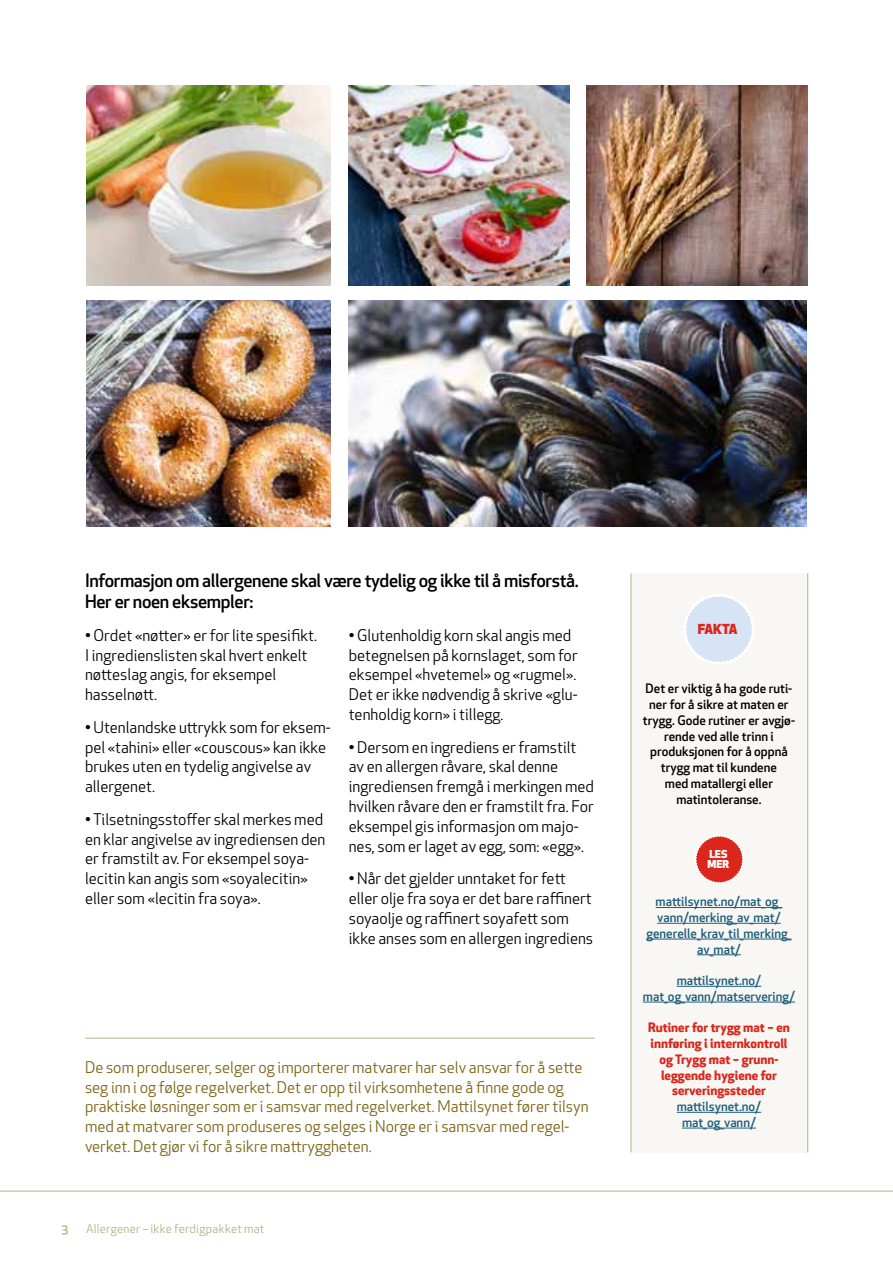
<style>
.page{position:relative;width:893px;height:1263px;background:#fff}
.page>*{position:absolute;margin:0;border:0;box-sizing:border-box;transform-origin:0 0}
.t1{font:500 18px/21.5px "Apex New";letter-spacing:-.02em;color:#000}
.t2{font:15.75px/19.8px "Apex New";color:#000}
.t3{font:15.75px/19.8px "Apex New";color:#7c6212}
.t4{font:800 13.5px "Apex New";letter-spacing:-.03em;color:#db261b}
.t5{font:500 12.75px/15.8px "Apex New";color:#000;text-align:center}
.t6{font:500 12.75px/15.8px "Apex New";color:#1d5e7b;text-align:center}
.t7{font:700 12.75px/15.8px "Apex New";color:#db261b;text-align:center}
.t8{font:12px "Apex New";letter-spacing:.02em;color:#b8b089}
.t9{font:500 12px "Apex New";color:#b8b089}
.t10{font:800 10.65px/9.9px "Apex New";color:#fff}
</style>
<div class="page">
<div style="left:631px;top:573px;width:177px;height:579px;background:#f8f7f4"></div>
<hr style="left:631px;top:573px;width:1px;height:579px;background:#b8b089">
<hr style="left:807px;top:573px;width:1px;height:579px;background:#b8b089">
<hr style="left:0;top:1191px;width:893px;height:1px;background:#b8b089">
<hr style="left:656px;top:907px;width:126px;height:1px;background:#1d5e7b">
<hr style="left:657px;top:923px;width:124px;height:1px;background:#1d5e7b">
<hr style="left:646px;top:939px;width:145px;height:1px;background:#1d5e7b">
<hr style="left:697px;top:954px;width:44px;height:1px;background:#1d5e7b">
<hr style="left:677px;top:986px;width:84px;height:1px;background:#1d5e7b">
<hr style="left:643px;top:1002px;width:152px;height:1px;background:#1d5e7b">
<hr style="left:677px;top:1112px;width:84px;height:1px;background:#1d5e7b">
<hr style="left:682px;top:1128px;width:74px;height:1px;background:#1d5e7b">
<svg style="left:695px;top:835px;width:49px;height:49px"></svg>
<svg style="left:684px;top:594px;width:70px;height:70px"></svg>
<hr style="left:85px;top:1038px;width:510px;height:1px;background:#b8b089">
<img style="left:349px;top:301px;width:458px;height:225px">
<img style="left:86px;top:85px;width:245px;height:200px">
<img style="left:349px;top:85px;width:221px;height:200px">
<img style="left:586px;top:85px;width:222px;height:200px">
<img style="left:86px;top:301px;width:245px;height:225px">
<p class="t1" style="left:85px;top:569px;width:495px">Informasjon om allergenene skal være tydelig og ikke til å misforstå.<br>Her er noen eksempler:</p>
<p class="t2" style="left:85px;top:625px;width:234px">• Ordet «nøtter» er for lite spesifikt.<br>I ingredienslisten skal hvert enkelt nøtteslag angis, for eksempel hasselnøtt.</p>
<p class="t2" style="left:85px;top:717px;width:247px">• Utenlandske uttrykk som for eksem&shy;pel «tahini» eller «couscous» kan ikke brukes uten en tydelig angivelse av allergenet.</p>
<p class="t2" style="left:85px;top:809px;width:242px">• Tilsetningsstoffer skal merkes med en klar angivelse av ingrediensen den er framstilt av. For eksempel soya&shy;lecitin kan angis som «soyalecitin» eller som «lecitin fra soya».</p>
<p class="t2" style="left:349px;top:625px;width:230px">• Glutenholdig korn skal angis med betegnelsen på kornslaget, som for eksempel «hvetemel» og «rugmel».<br>Det er ikke nødvendig å skrive «glu&shy;tenholdig korn» i tillegg.</p>
<p class="t2" style="left:349px;top:737px;width:247px">• Dersom en ingrediens er framstilt av en allergen råvare, skal denne ingrediensen fremgå i merkingen med hvilken råvare den er framstilt fra. For eksempel gis informasjon om majo&shy;nes, som er laget av egg, som: «egg».</p>
<p class="t2" style="left:349px;top:868px;width:246px">• Når det gjelder unntaket for fett eller olje fra soya er det bare raffinert soyaolje og raffinert soyafett som ikke anses som en allergen ingrediens</p>
<p class="t3" style="left:85px;top:1057px;width:505px">De som produserer, selger og importerer matvarer har selv ansvar for å sette seg inn i og følge regelverket. Det er opp til virksomhetene å finne gode og praktiske løsninger som er i samsvar med regelverket. Mattilsynet fører tilsyn med at matvarer som produseres og selges i Norge er i samsvar med regel&shy;verket. Det gjør vi for å sikre mattryggheten.</p>
<p class="t9" style="left:61px;top:1221px;width:9px">3</p>
<p class="t8" style="left:86px;top:1221px;width:180px">Allergener – ikke ferdigpakket mat</p>
<p class="t4" style="left:698px;top:620px;width:41px">FAKTA</p>
<p class="t5" style="left:643px;top:681px;width:154px">Det er viktig å ha gode ruti&shy;ner for å sikre at maten er trygg. Gode rutiner er avgjø&shy;rende ved alle trinn i produksjonen for å oppnå trygg mat til kundene<br>med matallergi eller matintoleranse.</p>
<p class="t10" style="left:708px;top:849px;width:23px">LES<br>MER</p>
<p class="t6" style="left:646px;top:893px;width:147px">mattilsynet.no/mat_og_ vann/merking_av_mat/ generelle_krav_til_merking_ av_mat/</p>
<p class="t6" style="left:643px;top:972px;width:154px">mattilsynet.no/ mat_og_vann/matservering/</p>
<p class="t7" style="left:648px;top:1019px;width:143px">Rutiner for trygg mat – en innføring i internkontroll og Trygg mat – grunn&shy;leggende hygiene for serveringssteder</p>
<p class="t6" style="left:677px;top:1098px;width:86px">mattilsynet.no/ mat_og_vann/</p>
</div>
